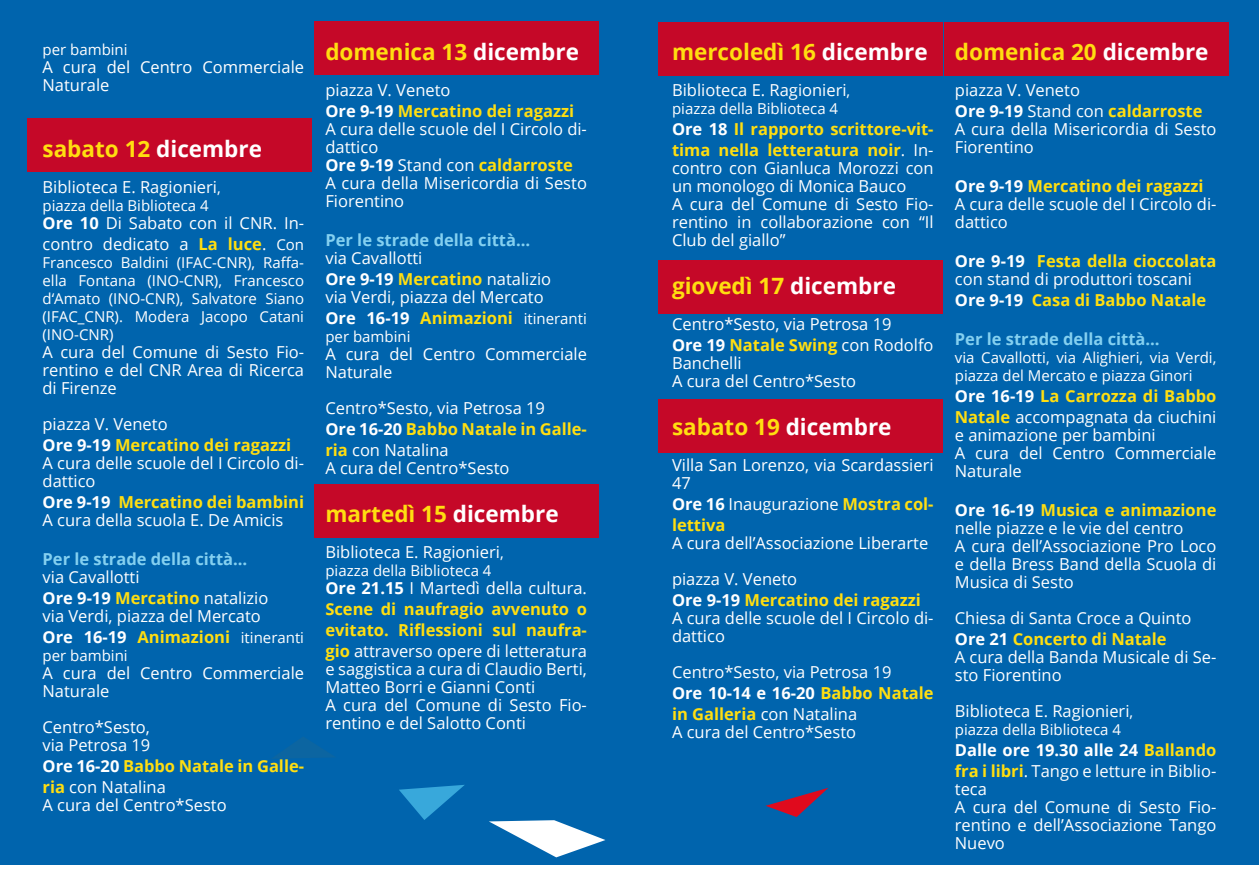
<style>
.page{position:relative;width:1259px;height:893px;background:#0064ad}
.page>*{position:absolute;margin:0;border:0;box-sizing:border-box;transform-origin:0 0}
.t1{font:700 22.5px "Open Sans";color:#ffde10}
.t2{font:16.5px/18px "Open Sans";color:#fff}
.t3{font:700 16.5px/21px "Open Sans";color:#ffde10}
.t4{font:700 16.5px "Open Sans";color:#84d0f0}
.t5{font:15px/18px "Open Sans";color:#fff;text-align:justify}
.s1{color:#fff}
.s2{font-size:15px}
.s3{font-weight:700}
.s4{font-weight:700;color:#ffde10}
.s5{font-weight:400;color:#fff}
</style>
<div class="page">
<div style="left:27px;top:118px;width:284px;height:53px;background:#c50828"></div>
<div style="left:314px;top:21px;width:284px;height:53px;background:#c50828"></div>
<div style="left:314px;top:485px;width:284px;height:53px;background:#c50828"></div>
<div style="left:658px;top:22px;width:285px;height:53px;background:#c50828"></div>
<div style="left:944px;top:22px;width:285px;height:53px;background:#c50828"></div>
<div style="left:658px;top:260px;width:285px;height:54px;background:#c50828"></div>
<div style="left:658px;top:400px;width:285px;height:53px;background:#c50828"></div>
<div style="left:0;top:865px;width:1259px;height:28px;background:#fff"></div>
<svg style="left:399px;top:785px;width:66px;height:35px"></svg>
<svg style="left:765px;top:788px;width:63px;height:29px"></svg>
<svg style="left:489px;top:820px;width:116px;height:37px"></svg>
<svg style="left:273px;top:737px;width:61px;height:21px"></svg>
<p class="t5" style="left:43px;top:40px;width:87px">per bambini</p>
<p class="t2" style="left:43px;top:58px;width:263px">A cura del Centro Commerciale<br>Naturale</p>
<h1 class="t1" style="left:43px;top:133px;width:221px">sabato 12 <span class="s1">dicembre</span></h1>
<p class="t2" style="left:43px;top:178px;width:180px">Biblioteca E. Ragionieri<span class="s2">,</span></p>
<p class="t5" style="left:43px;top:196px;width:168px">piazza della Biblioteca 4</p>
<p class="t2" style="left:43px;top:212px;width:263px;line-height:21px"><span class="s3">Ore 10</span> Di Sabato con il CNR. In&shy;contro dedicato a <span class="s4">La luce</span>. <span class="s2">Con</span></p>
<p class="t5" style="left:43px;top:253px;width:263px">Francesco Baldini (IFAC-CNR), Raffa&shy;ella Fontana (INO-CNR), Francesco d‘Amato (INO-CNR), Salvatore Siano (IFAC_CNR). Modera Jacopo Catani (INO-CNR)</p>
<p class="t2" style="left:43px;top:343px;width:263px;text-align:justify">A cura del Comune di Sesto Fio&shy;rentino e del CNR Area di Ricerca di Firenze</p>
<p class="t3" style="left:43px;top:413px;width:250px"><span class="s5">piazza V. Veneto<br></span><span class="s1">Ore 9-19</span> Mercatino dei ragazzi</p>
<p class="t2" style="left:43px;top:454px;width:263px">A cura delle scuole del I Circolo di&shy;dattico</p>
<p class="t2" style="left:43px;top:493px;width:263px"><span class="s3">Ore 9-19</span> <span class="s4">Mercatino dei bambini<br></span>A cura della scuola E. De Amicis</p>
<p class="t4" style="left:43px;top:548px;width:206px">Per le strade della città…</p>
<p class="t2" style="left:43px;top:566px;width:227px;line-height:21px">via Cavallotti<br><span class="s3">Ore 9-19</span> <span class="s4">Mercatino</span> natalizio</p>
<p class="t2" style="left:43px;top:605px;width:263px;line-height:21px">via Verdi, piazza del Mercato<br><span class="s3">Ore 16-19</span> <span class="s4">Animazioni</span> <span class="s2">itineranti</span></p>
<p class="t5" style="left:43px;top:646px;width:87px">per bambini</p>
<p class="t2" style="left:43px;top:664px;width:263px">A cura del Centro Commerciale<br>Naturale</p>
<p class="t2" style="left:43px;top:718px;width:109px">Centro*Sesto, via Petrosa 19</p>
<p class="t3" style="left:43px;top:755px;width:263px"><span class="s1">Ore 16-20</span> Babbo Natale in Galle&shy;ria <span class="s5">con Natalina</span></p>
<p class="t2" style="left:43px;top:796px;width:186px">A cura del Centro*Sesto</p>
<h1 class="t1" style="left:325px;top:36px;width:255px">domenica 13 <span class="s1">dicembre</span></h1>
<p class="t3" style="left:325px;top:79px;width:250px"><span class="s5">piazza V. Veneto<br></span><span class="s1">Ore 9-19</span> Mercatino dei ragazzi</p>
<p class="t2" style="left:325px;top:119px;width:263px">A cura delle scuole del I Circolo di&shy;dattico<br><span class="s3">Ore 9-19</span> Stand con <span class="s4">caldarroste<br></span>A cura della Misericordia di Sesto<br>Fiorentino</p>
<p class="t4" style="left:325px;top:228px;width:206px">Per le strade della città…</p>
<p class="t2" style="left:325px;top:247px;width:227px;line-height:21px">via Cavallotti<br><span class="s3">Ore 9-19</span> <span class="s4">Mercatino</span> natalizio</p>
<p class="t2" style="left:325px;top:286px;width:263px;line-height:21px">via Verdi, piazza del Mercato<br><span class="s3">Ore 16-19</span> <span class="s4">Animazioni</span> <span class="s2">itineranti</span></p>
<p class="t5" style="left:325px;top:327px;width:87px">per bambini</p>
<p class="t2" style="left:325px;top:344px;width:263px">A cura del Centro Commerciale<br>Naturale</p>
<p class="t2" style="left:325px;top:397px;width:263px;line-height:21px">Centro*Sesto, via Petrosa 19<br><span class="s3">Ore 16-20</span> <span class="s4">Babbo Natale in Galle&shy;ria</span> con Natalina</p>
<p class="t2" style="left:325px;top:458px;width:186px">A cura del Centro*Sesto</p>
<h1 class="t1" style="left:325px;top:498px;width:235px">martedì 15 <span class="s1">dicembre</span></h1>
<p class="t2" style="left:325px;top:542px;width:180px">Biblioteca E. Ragionieri<span class="s2">,</span></p>
<p class="t5" style="left:325px;top:561px;width:168px">piazza della Biblioteca 4</p>
<p class="t3" style="left:325px;top:577px;width:263px;text-align:justify"><span class="s1">Ore 21.15</span> <span class="s5">I Martedì della cultura.<br></span>Scene di naufragio avvenuto o evitato. Riflessioni sul naufra&shy;gio <span class="s5">attraverso opere di letteratura</span></p>
<p class="t2" style="left:325px;top:659px;width:263px">e saggistica a cura di Claudio Berti,<br>Matteo Borri e Gianni Conti<br>A cura del Comune di Sesto Fio&shy;rentino e del Salotto Conti</p>
<h1 class="t1" style="left:672px;top:36px;width:257px">mercoledì 16 <span class="s1">dicembre</span></h1>
<p class="t2" style="left:672px;top:80px;width:180px">Biblioteca E. Ragionieri<span class="s2">,</span></p>
<p class="t5" style="left:672px;top:99px;width:168px">piazza della Biblioteca 4</p>
<p class="t3" style="left:672px;top:118px;width:263px"><span class="s1">Ore 18</span> Il rapporto scrittore-vit&shy;tima nella letteratura noir<span class="s5">. In-</span></p>
<p class="t2" style="left:672px;top:158px;width:263px">contro con Gianluca Morozzi con un monologo di Monica Bauco<br>A cura del Comune di Sesto Fio&shy;rentino in collaborazione con “Il<br>Club del giallo”</p>
<h1 class="t1" style="left:672px;top:270px;width:225px">giovedì 17 <span class="s1">dicembre</span></h1>
<p class="t2" style="left:672px;top:313px;width:263px;line-height:21px">Centro*Sesto, via Petrosa 19<br><span class="s3">Ore 19</span> <span class="s4">Natale Swing</span> con Rodolfo</p>
<p class="t2" style="left:672px;top:353px;width:186px">Banchelli<br>A cura del Centro*Sesto</p>
<h1 class="t1" style="left:672px;top:411px;width:221px">sabato 19 <span class="s1">dicembre</span></h1>
<p class="t2" style="left:672px;top:455px;width:263px">Villa San Lorenzo, via Scardassieri<br>47</p>
<p class="t3" style="left:672px;top:493px;width:263px"><span class="s1">Ore 16</span> <span class="s5">Inaugurazione</span> Mostra col&shy;lettiva</p>
<p class="t2" style="left:672px;top:524px;width:258px;line-height:36px">A cura dell’Associazione Liberarte piazza V. Veneto</p>
<p class="t2" style="left:672px;top:590px;width:263px"><span class="s3">Ore 9-19</span> <span class="s4">Mercatino dei ragazzi<br></span>A cura delle scuole del I Circolo di&shy;dattico</p>
<p class="t2" style="left:672px;top:661px;width:263px;line-height:21px">Centro*Sesto, via Petrosa 19<br><span class="s3">Ore 10-14 e 16-20</span> <span class="s4">Babbo Natale in Galleria</span> con Natalina</p>
<p class="t2" style="left:672px;top:722px;width:186px">A cura del Centro*Sesto</p>
<h1 class="t1" style="left:955px;top:36px;width:255px">domenica 20 <span class="s1">dicembre</span></h1>
<p class="t2" style="left:955px;top:79px;width:249px;line-height:21px">piazza V. Veneto<br><span class="s3">Ore 9-19</span> Stand con <span class="s4">caldarroste</span></p>
<p class="t2" style="left:955px;top:119px;width:263px">A cura della Misericordia di Sesto<br>Fiorentino</p>
<p class="t2" style="left:955px;top:176px;width:263px"><span class="s3">Ore 9-19</span> <span class="s4">Mercatino dei ragazzi<br></span>A cura delle scuole del I Circolo di&shy;dattico</p>
<p class="t2" style="left:955px;top:251px;width:263px"><span class="s3">Ore 9-19</span> <span class="s4">Festa della cioccolata </span>con stand di produttori toscani</p>
<p class="t3" style="left:955px;top:289px;width:253px"><span class="s1">Ore 9-19</span> Casa di Babbo Natale</p>
<p class="t4" style="left:955px;top:327px;width:206px">Per le strade della città…</p>
<p class="t5" style="left:955px;top:348px;width:263px">via Cavallotti, via Alighieri, via Verdi, piazza del Mercato e piazza Ginori</p>
<p class="t3" style="left:955px;top:385px;width:263px"><span class="s1">Ore 16-19</span> La Carrozza di Babbo<br>Natale <span class="s5">accompagnata da ciuchini</span></p>
<p class="t2" style="left:955px;top:425px;width:263px">e animazione per bambini<br>A cura del Centro Commerciale<br>Naturale</p>
<p class="t2" style="left:955px;top:500px;width:263px"><span class="s3">Ore 16-19</span> <span class="s4">Musica e animazione </span>nelle piazze e le vie del centro<br>A cura dell’Associazione Pro Loco e della Bress Band della Scuola di<br>Musica di Sesto</p>
<p class="t2" style="left:955px;top:607px;width:238px;line-height:21px">Chiesa di Santa Croce a Quinto<br><span class="s3">Ore 21</span> <span class="s4">Concerto di Natale</span></p>
<p class="t2" style="left:955px;top:647px;width:263px">A cura della Banda Musicale di Se&shy;sto Fiorentino</p>
<p class="t2" style="left:955px;top:701px;width:180px">Biblioteca E. Ragionieri<span class="s2">,</span></p>
<p class="t5" style="left:955px;top:720px;width:168px">piazza della Biblioteca 4</p>
<p class="t2" style="left:955px;top:739px;width:263px;line-height:21px"><span class="s3">Dalle ore 19.30 alle 24</span> <span class="s4">Ballando fra i libri</span>. Tango e letture in Biblio-</p>
<p class="t2" style="left:955px;top:779px;width:263px">teca<br>A cura del Comune di Sesto Fio&shy;rentino e dell’Associazione Tango<br>Nuevo</p>
</div>
